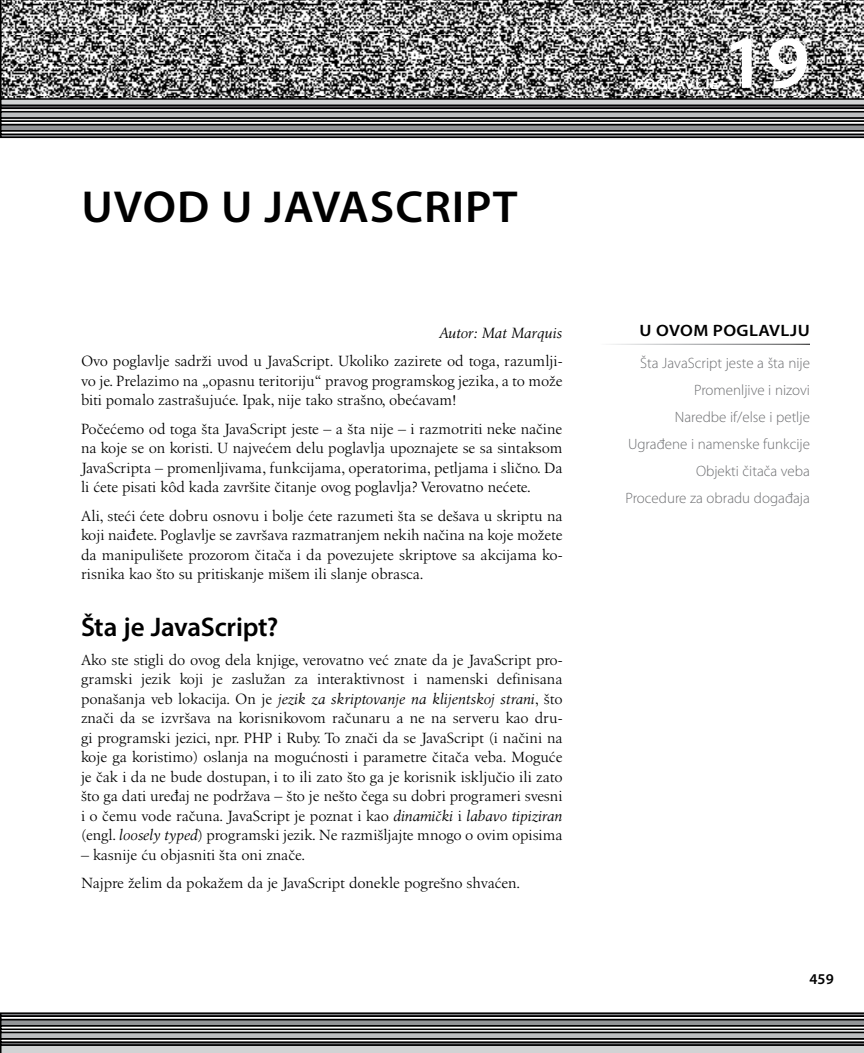
<style>
.page{position:relative;width:864px;height:1053px;background:#fff}
.page>*{position:absolute;margin:0;border:0;box-sizing:border-box;transform-origin:0 0}
.t1{font:600 75px "Myriad Pro";color:#fff;scale:1.1 1}
.t2{font:600 45px "Myriad Pro";letter-spacing:.02em;color:#000;scale:1.05 1}
.t3{font:600 27px "Myriad Pro";letter-spacing:-.01em;color:#000}
.t4{font:600 16.5px "Myriad Pro";letter-spacing:.02em;color:#000;scale:1.1 1}
.t5{font:15.3px/19.5px "Birka";color:#000;text-align:justify}
.t6{font:italic 15.3px "Birka";letter-spacing:-.015em;color:#000}
.t7{font:300 15px/27px "Myriad Pro";color:#6d6e71;text-align:right}
.t8{font:600 15px "Myriad Pro";letter-spacing:.01em;color:#fff;scale:1.1 1}
.t9{font:600 15px "Myriad Pro";color:#000}
.s1{font-style:italic}
</style>
<div class="page">
<svg style="left:0;top:0;width:864px;height:98px"></svg>
<svg style="left:0;top:98px;width:864px;height:40px"></svg>
<svg style="left:0;top:1012px;width:864px;height:41px"></svg>
<h2 class="t2" style="left:81px;top:178px;width:62px">UVOD</h2>
<h2 class="t2" style="left:221px;top:178px;width:284px">U JAVASCRIPT</h2>
<p class="t6" style="left:439px;top:324px;width:125px">Autor: Mat Marquis</p>
<p class="t5" style="left:81px;top:352px;width:483px">Ovo poglavlje sadrži uvod u JavaScript. Ukoliko zazirete od toga, razumlji&shy;vo je. Prelazimo na „opasnu teritoriju“ pravog programskog jezika, a to može biti pomalo zastrašujuće. Ipak, nije tako strašno, obećavam!</p>
<p class="t5" style="left:81px;top:419px;width:483px">Počećemo od toga šta JavaScript jeste – a šta nije – i razmotriti neke načine na koje se on koristi. U najvećem delu poglavlja upoznajete se sa sintaksom JavaScripta – promenljivama, funkcijama, operatorima, petljama i slično. Da li ćete pisati kôd kada završite čitanje ovog poglavlja? Verovatno nećete.</p>
<p class="t5" style="left:81px;top:506px;width:483px">Ali, steći ćete dobru osnovu i bolje ćete razumeti šta se dešava u skriptu na koji naiđete. Poglavlje se završava razmatranjem nekih načina na koje možete da manipulišete prozorom čitača i da povezujete skriptove sa akcijama ko&shy;risnika kao što su pritiskanje mišem ili slanje obrasca.</p>
<h3 class="t3" style="left:81px;top:610px;width:199px">ŠTA JE JAVASCRIPT?</h3>
<p class="t5" style="left:81px;top:650px;width:483px">Ako ste stigli do ovog dela knjige, verovatno već znate da je JavaScript pro&shy;gramski jezik koji je zaslužan za interaktivnost i namenski definisana ponašanja veb lokacija. On je <span class="s1">jezik za skriptovanje na klijentskoj strani</span>, što znači da se izvršava na korisnikovom računaru a ne na serveru kao dru&shy;gi programski jezici, npr. PHP i Ruby. To znači da se JavaScript (i načini na koje ga koristimo) oslanja na mogućnosti i parametre čitača veba. Moguće je čak i da ne bude dostupan, i to ili zato što ga je korisnik isključio ili zato što ga dati uređaj ne podržava – što je nešto čega su dobri programeri svesni i o čemu vode računa. JavaScript je poznat i kao <span class="s1">dinamički</span> i <span class="s1">labavo tipiziran </span>(engl. <span class="s1">loosely typed</span>) programski jezik. Ne razmišljajte mnogo o ovim opisima</p>
<p class="t5" style="left:81px;top:841px;width:441px;line-height:28.5px">– kasnije ću objasniti šta oni znače.<br>Najpre želim da pokažem da je JavaScript donekle pogrešno shvaćen.</p>
<p class="t8" style="left:635px;top:74px;width:76px">POGLAVLJE</p>
<h1 class="t1" style="left:722px;top:15px;width:81px">19</h1>
<p class="t4" style="left:639px;top:320px;width:28px">U OVOM</p>
<p class="t4" style="left:713px;top:320px;width:87px">POGLAVLJU</p>
<p class="t7" style="left:625px;top:349px;width:186px">Šta JavaScript jeste a šta nije<br>Promenljive i nizovi<br>Naredbe if/else i petlje<br>Ugrađene i namenske funkcije<br>Objekti čitača veba<br>Procedure za obradu događaja</p>
<p class="t9" style="left:810px;top:969px;width:26px">459</p>
</div>
